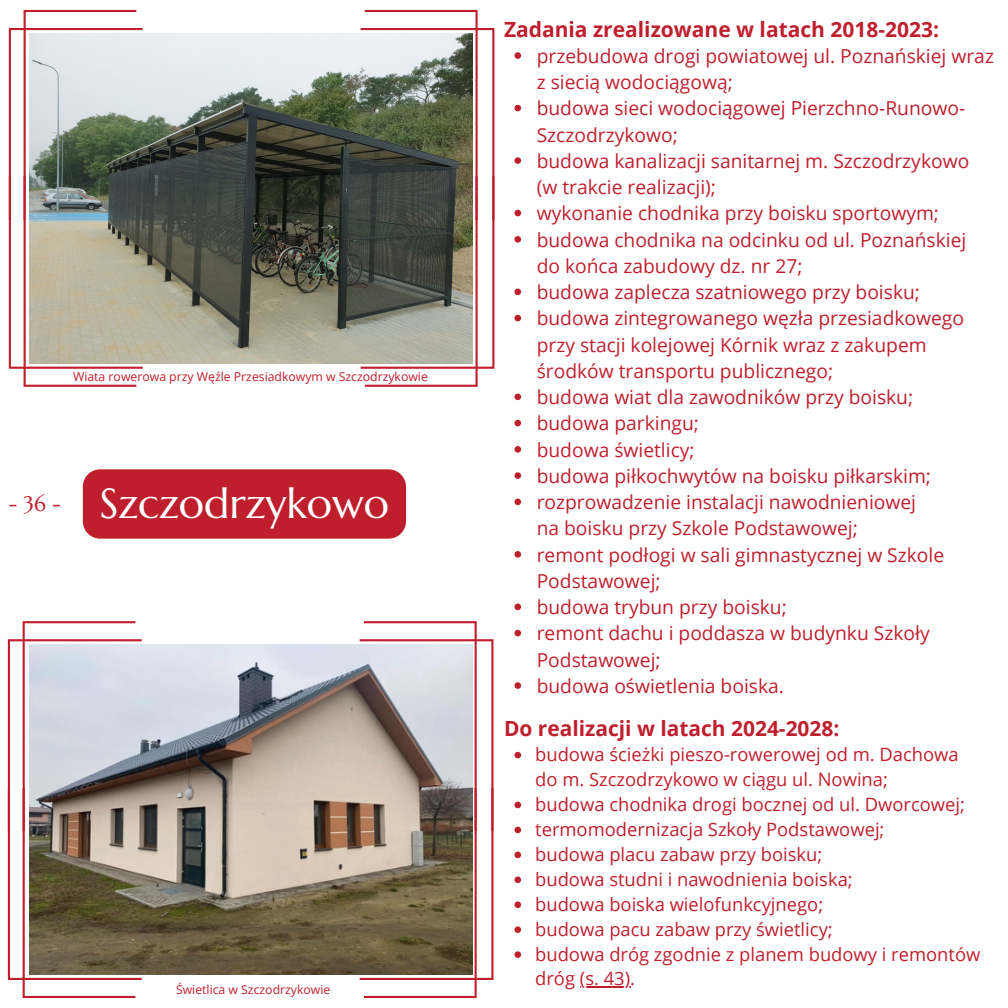
<style>
.page{position:relative;width:1008px;height:1008px;background:#fff}
.page>*{position:absolute;margin:0;border:0;box-sizing:border-box;transform-origin:0 0}
.t1{font:42px "Marcellus";color:#fff}
.t2{font:700 21px "Open Sans";color:#bf1f2d}
.t3{font:21px "Marcellus";color:#bf1f2d}
.t4{font:19.25px/26.2px "Open Sans";color:#bf1f2d}
.t5{font:18.38px/24.8px "Open Sans";color:#bf1f2d}
.t6{font:12.25px "Open Sans";color:#bf1f2d}
</style>
<div class="page">
<svg style="left:9px;top:10px;width:485px;height:167px"></svg>
<svg style="left:9px;top:177px;width:485px;height:210px"></svg>
<svg style="left:8px;top:621px;width:486px;height:167px"></svg>
<svg style="left:8px;top:788px;width:486px;height:210px"></svg>
<img style="left:30px;top:33px;width:442px;height:331px">
<img style="left:30px;top:644px;width:442px;height:331px">
<div style="left:83px;top:469px;width:323px;height:70px;background:#bf1f2d;border-radius:17px"></div>
<svg style="left:514px;top:52px;width:7px;height:7px"></svg>
<svg style="left:514px;top:105px;width:7px;height:6px"></svg>
<svg style="left:514px;top:157px;width:7px;height:7px"></svg>
<svg style="left:514px;top:210px;width:7px;height:6px"></svg>
<svg style="left:514px;top:236px;width:7px;height:7px"></svg>
<svg style="left:514px;top:289px;width:7px;height:6px"></svg>
<svg style="left:514px;top:315px;width:7px;height:6px"></svg>
<svg style="left:514px;top:394px;width:7px;height:6px"></svg>
<svg style="left:514px;top:420px;width:7px;height:6px"></svg>
<svg style="left:514px;top:446px;width:7px;height:7px"></svg>
<svg style="left:514px;top:472px;width:7px;height:7px"></svg>
<svg style="left:514px;top:499px;width:7px;height:6px"></svg>
<svg style="left:514px;top:551px;width:7px;height:7px"></svg>
<svg style="left:514px;top:604px;width:7px;height:6px"></svg>
<svg style="left:514px;top:630px;width:7px;height:6px"></svg>
<svg style="left:514px;top:682px;width:7px;height:7px"></svg>
<svg style="left:514px;top:752px;width:7px;height:6px"></svg>
<svg style="left:514px;top:802px;width:7px;height:6px"></svg>
<svg style="left:514px;top:827px;width:7px;height:6px"></svg>
<svg style="left:514px;top:852px;width:7px;height:6px"></svg>
<svg style="left:514px;top:877px;width:7px;height:6px"></svg>
<svg style="left:514px;top:901px;width:7px;height:7px"></svg>
<svg style="left:514px;top:926px;width:7px;height:7px"></svg>
<svg style="left:514px;top:951px;width:7px;height:7px"></svg>
<hr style="left:580px;top:987px;width:50px;height:1px;background:#bf1f2d">
<p class="t6" style="left:73px;top:368px;width:356px">Wiata rowerowa przy Węźle Przesiadkowym w Szczodrzykowie</p>
<p class="t3" style="left:9px;top:490px;width:54px">- 36 -</p>
<p class="t1" style="left:100px;top:478px;width:291px">Szczodrzykowo</p>
<p class="t6" style="left:176px;top:981px;width:156px">Świetlica w Szczodrzykowie</p>
<p class="t2" style="left:504px;top:14px;width:437px">Zadania zrealizowane w latach 2018-2023:</p>
<p class="t4" style="left:537px;top:42px;width:459px">przebudowa drogi powiatowej ul. Poznańskiej wraz z siecią wodociągową;</p>
<p class="t4" style="left:537px;top:95px;width:430px">budowa sieci wodociągowej Pierzchno-Runowo-<br>Szczodrzykowo;</p>
<p class="t4" style="left:537px;top:147px;width:434px">budowa kanalizacji sanitarnej m. Szczodrzykowo (w trakcie realizacji);</p>
<p class="t4" style="left:537px;top:200px;width:404px">wykonanie chodnika przy boisku sportowym;</p>
<p class="t4" style="left:537px;top:226px;width:431px">budowa chodnika na odcinku od ul. Poznańskiej do końca zabudowy dz. nr 27;</p>
<p class="t4" style="left:537px;top:278px;width:385px">budowa zaplecza szatniowego przy boisku;</p>
<p class="t4" style="left:537px;top:305px;width:429px">budowa zintegrowanego węzła przesiadkowego przy stacji kolejowej Kórnik wraz z zakupem środków transportu publicznego;</p>
<p class="t4" style="left:537px;top:383px;width:378px">budowa wiat dla zawodników przy boisku;</p>
<p class="t4" style="left:537px;top:410px;width:164px">budowa parkingu;</p>
<p class="t4" style="left:537px;top:436px;width:159px">budowa świetlicy;</p>
<p class="t4" style="left:537px;top:462px;width:396px">budowa piłkochwytów na boisku piłkarskim;</p>
<p class="t4" style="left:537px;top:488px;width:381px">rozprowadzenie instalacji nawodnieniowej na boisku przy Szkole Podstawowej;</p>
<p class="t4" style="left:537px;top:541px;width:409px">remont podłogi w sali gimnastycznej w Szkole<br>Podstawowej;</p>
<p class="t4" style="left:537px;top:593px;width:252px">budowa trybun przy boisku;</p>
<p class="t4" style="left:537px;top:620px;width:395px">remont dachu i poddasza w budynku Szkoły<br>Podstawowej;</p>
<p class="t4" style="left:537px;top:672px;width:249px">budowa oświetlenia boiska.</p>
<p class="t2" style="left:504px;top:714px;width:337px">Do realizacji w latach 2024-2028:</p>
<p class="t5" style="left:535px;top:741px;width:425px">budowa ścieżki pieszo-rowerowej od m. Dachowa do m. Szczodrzykowo w ciągu ul. Nowina;</p>
<p class="t5" style="left:535px;top:791px;width:431px">budowa chodnika drogi bocznej od ul. Dworcowej;</p>
<p class="t5" style="left:535px;top:816px;width:351px">termomodernizacja Szkoły Podstawowej;</p>
<p class="t5" style="left:535px;top:841px;width:289px">budowa placu zabaw przy boisku;</p>
<p class="t5" style="left:535px;top:866px;width:319px">budowa studni i nawodnienia boiska;</p>
<p class="t5" style="left:535px;top:891px;width:289px">budowa boiska wielofunkcyjnego;</p>
<p class="t5" style="left:535px;top:916px;width:299px">budowa pacu zabaw przy świetlicy;</p>
<p class="t5" style="left:535px;top:941px;width:447px">budowa dróg zgodnie z planem budowy i remontów dróg (s. 43).</p>
</div>
